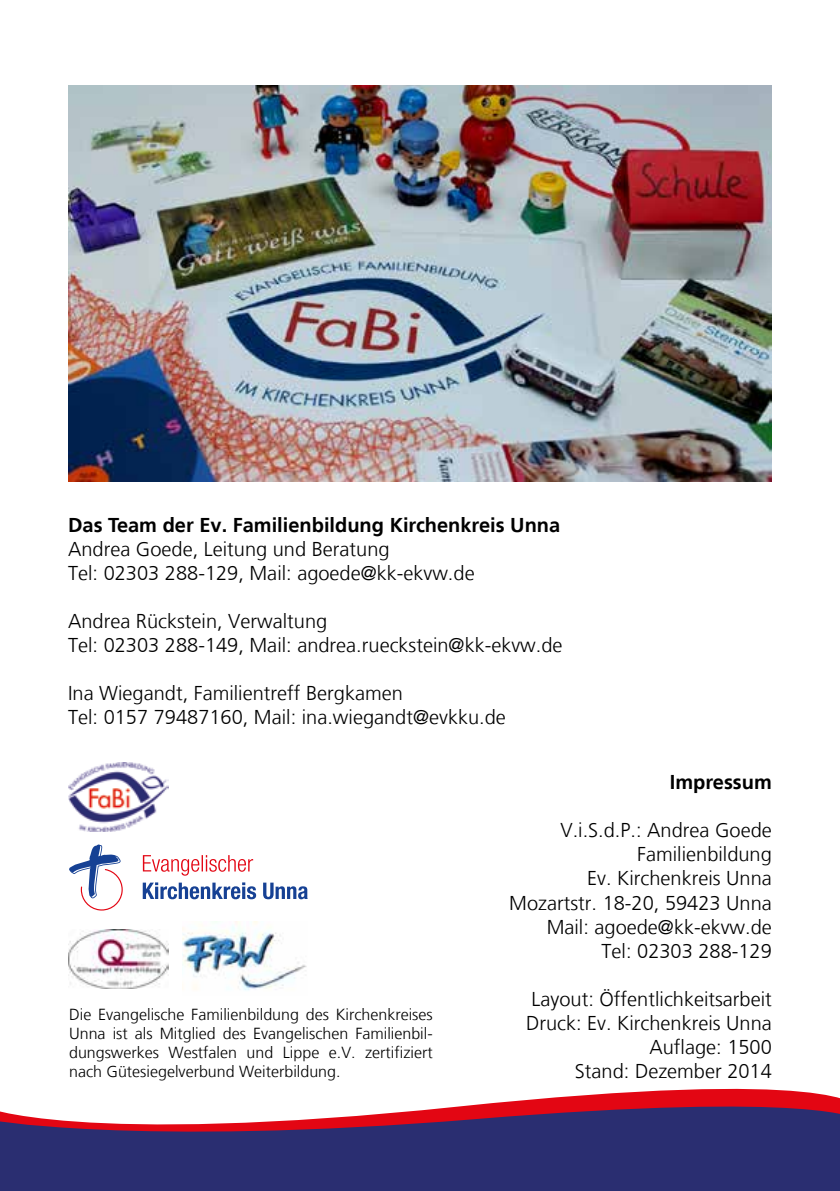
<style>
.page{position:relative;width:840px;height:1191px;background:#fff}
.page>*{position:absolute;margin:0;border:0;box-sizing:border-box;transform-origin:0 0}
.t1{font:300 20px/24px "Frutiger LT";color:#000}
.t2{font:700 20px "Frutiger LT";color:#000}
.t3{font:300 16px/19.2px "Frutiger LT";color:#000;text-align:justify}
</style>
<div class="page">
<img style="left:68px;top:85px;width:703px;height:396px">
<svg style="left:0;top:1091px;width:839px;height:100px;fill:#2a2e71"></svg>
<svg style="left:69px;top:844px;width:54px;height:66px"></svg>
<svg style="left:143px;top:882px;width:164px;height:17px"></svg>
<svg style="left:143px;top:855px;width:110px;height:20px"></svg>
<img style="left:182px;top:921px;width:125px;height:70px">
<img style="left:68px;top:929px;width:100px;height:59px">
<img style="left:68px;top:762px;width:100px;height:69px">
<div style="left:395px;top:1132px;width:49px;height:44px;background:#2a2e71"></div>
<p class="t2" style="left:68px;top:513px;width:493px">Das Team der Ev. Familienbildung Kirchenkreis Unna</p>
<p class="t1" style="left:68px;top:537px;width:408px">Andrea Goede, Leitung und Beratung<br>Tel: 02303 288-129, Mail: agoede@kk-ekvw.de</p>
<p class="t1" style="left:68px;top:609px;width:495px">Andrea Rückstein, Verwaltung<br>Tel: 02303 288-149, Mail: andrea.rueckstein@kk-ekvw.de</p>
<p class="t1" style="left:68px;top:681px;width:439px">Ina Wiegandt, Familientreff Bergkamen<br>Tel: 0157 79487160, Mail: ina.wiegandt@evkku.de</p>
<p class="t3" style="left:69px;top:1004px;width:365px">Die Evangelische Familienbildung des Kirchenkreises Unna ist als Mitglied des Evangelischen Familienbil&shy;dungswerkes Westfalen und Lippe e.V. zertifiziert nach Gütesiegelverbund Weiterbildung.</p>
<p class="t2" style="left:669px;top:770px;width:103px">Impressum</p>
<p class="t1" style="left:509px;top:819px;width:264px;text-align:right">V.i.S.d.P.: Andrea Goede<br>Familienbildung<br>Ev. Kirchenkreis Unna<br>Mozartstr. 18-20, 59423 Unna<br>Mail: agoede@kk-ekvw.de<br>Tel: 02303 288-129</p>
<p class="t1" style="left:525px;top:987px;width:247px;text-align:right">Layout: Öffentlichkeitsarbeit<br>Druck: Ev. Kirchenkreis Unna<br>Auflage: 1500<br>Stand: Dezember 2014</p>
</div>
